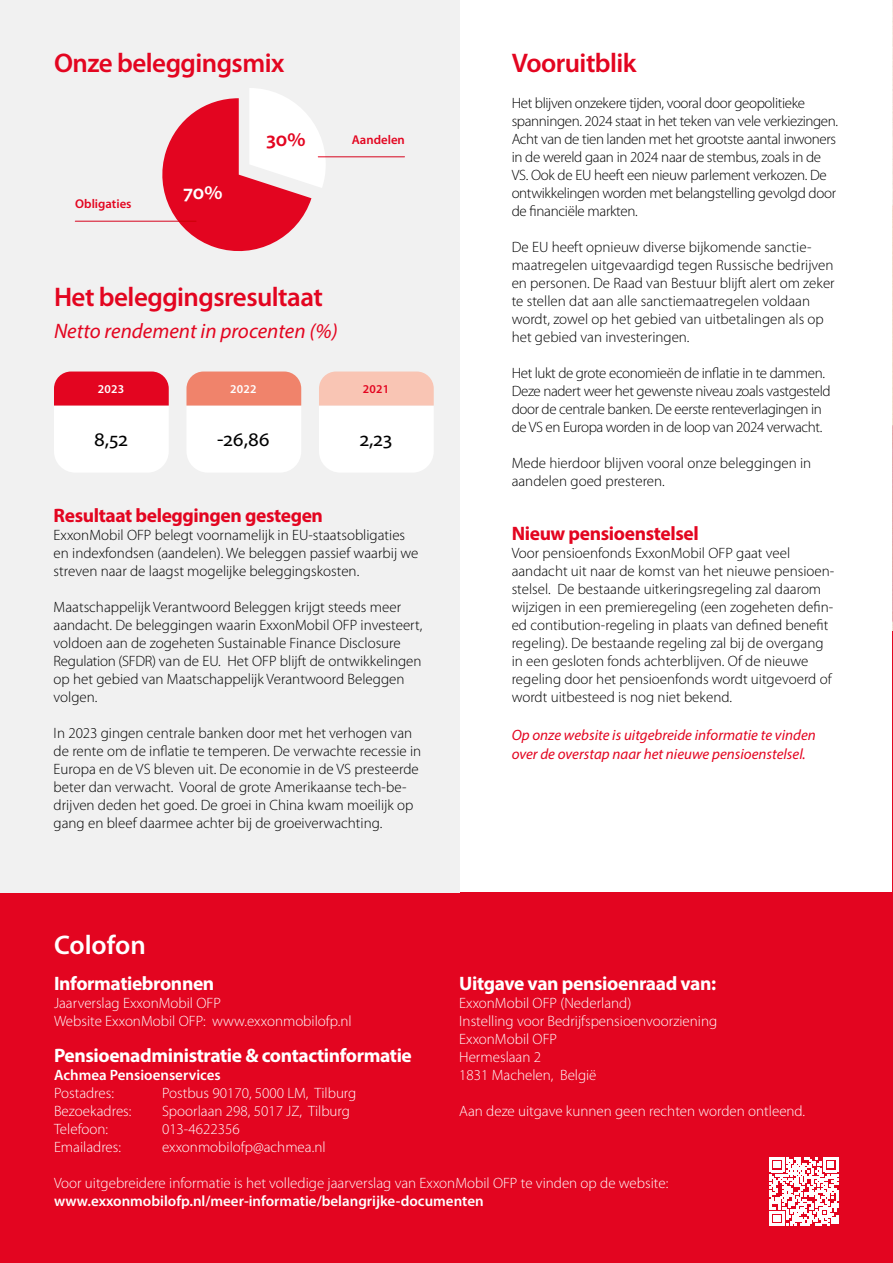
<style>
.page{position:relative;width:893px;height:1263px;background:#fff}
.page>*{position:absolute;margin:0;border:0;box-sizing:border-box;transform-origin:0 0}
.t1{font:600 27px "Myriad Pro";letter-spacing:-.02em;color:#e30520}
.t2{font:600 27px "Myriad Pro";color:#fff}
.t3{font:italic 21px "Myriad Pro";color:#e30520}
.t4{font:21px "Myriad Pro";color:#000}
.t5{font:600 21px "Myriad Pro";color:#fff}
.t6{font:600 21px "Myriad Pro";color:#e30520}
.t7{font:700 19.5px "Myriad Pro";letter-spacing:-.02em;color:#fff}
.t8{font:700 19.5px "Myriad Pro";letter-spacing:-.02em;color:#e30520}
.t9{font:300 15px/18px "Myriad Pro";color:#000}
.t10{font:300 15px/18px "Myriad Pro";letter-spacing:-.025em;color:#000}
.t11{font:300 15px/18px "Myriad Pro";color:#fff}
.t12{font:italic 15px/19.5px "Myriad Pro";color:#e30520}
.t13{font:600 15px "Myriad Pro";color:#fff}
.t14{font:600 12.75px "Myriad Pro";color:#e30520}
.t15{font:600 12px "Myriad Pro";color:#fff}
.t16{font:600 12px "Myriad Pro";color:#e30520}
</style>
<div class="page">
<img style="left:892px;top:0;width:1px;height:639px">
<div style="left:0;top:893px;width:893px;height:370px;background:#e30520"></div>
<div style="left:0;top:0;width:459px;height:893px;background:#f1f1f1"></div>
<svg style="left:153px;top:88px;width:173px;height:164px"></svg>
<hr style="left:75px;top:221px;width:121px;height:1px;background:#e30520">
<hr style="left:318px;top:156px;width:86px;height:1px;background:#e30520">
<svg style="left:770px;top:1157px;width:68px;height:69px"></svg>
<svg style="left:54px;top:371px;width:115px;height:101px"></svg>
<svg style="left:186px;top:371px;width:115px;height:101px"></svg>
<svg style="left:319px;top:371px;width:115px;height:101px"></svg>
<h1 class="t1" style="left:54px;top:48px;width:232px">Onze beleggingsmix</h1>
<p class="t14" style="left:75px;top:197px;width:58px">Obligaties</p>
<h2 class="t5" style="left:183px;top:180px;width:41px">70%</h2>
<h2 class="t6" style="left:266px;top:127px;width:41px">30%</h2>
<p class="t14" style="left:352px;top:133px;width:55px">Aandelen</p>
<h1 class="t1" style="left:54px;top:282px;width:270px">Het beleggingsresultaat</h1>
<h2 class="t3" style="left:54px;top:317px;width:285px">Netto rendement in procenten (%)</h2>
<p class="t15" style="left:98px;top:382px;width:28px">2023</p>
<p class="t15" style="left:230px;top:382px;width:28px">2022</p>
<p class="t16" style="left:363px;top:382px;width:28px">2021</p>
<h2 class="t4" style="left:94px;top:426px;width:35px">8,52</h2>
<h2 class="t4" style="left:217px;top:426px;width:54px">-26,86</h2>
<h2 class="t4" style="left:360px;top:426px;width:34px">2,23</h2>
<h3 class="t8" style="left:54px;top:503px;width:271px">Resultaat beleggingen gestegen</h3>
<p class="t9" style="left:54px;top:526px;width:366px">ExxonMobil OFP belegt voornamelijk in EU-staatsobligaties en indexfondsen (aandelen). We beleggen passief waarbij we streven naar de laagst mogelijke beleggingskosten.</p>
<p class="t9" style="left:54px;top:598px;width:370px">Maatschappelijk Verantwoord Beleggen krijgt steeds meer aandacht. De beleggingen waarin ExxonMobil OFP investeert, voldoen aan de zogeheten Sustainable Finance Disclosure Regulation (SFDR) van de EU. Het OFP blijft de ontwikkelingen op het gebied van Maatschappelijk Verantwoord Beleggen volgen.</p>
<p class="t9" style="left:54px;top:724px;width:369px">In 2023 gingen centrale banken door met het verhogen van de rente om de inflatie te temperen. De verwachte recessie in Europa en de VS bleven uit. De economie in de VS presteerde beter dan verwacht. Vooral de grote Amerikaanse tech-be&shy;drĳven deden het goed. De groei in China kwam moeilĳk op gang en bleef daarmee achter bĳ de groeiverwachting.</p>
<h1 class="t1" style="left:512px;top:48px;width:127px">Vooruitblik</h1>
<p class="t10" style="left:512px;top:94px;width:328px">Het blijven onzekere tijden, vooral door geopolitieke spanningen. 2024 staat in het teken van vele verkiezingen.<br>Acht van de tien landen met het grootste aantal inwoners in de wereld gaan in 2024 naar de stembus, zoals in de VS. Ook de EU heeft een nieuw parlement verkozen. De ontwikkelingen worden met belangstelling gevolgd door de financiële markten.</p>
<p class="t9" style="left:512px;top:238px;width:324px">De EU heeft opnieuw diverse bijkomende sanctie&shy;maatregelen uitgevaardigd tegen Russische bedrijven en personen. De Raad van Bestuur blijft alert om zeker te stellen dat aan alle sanctiemaatregelen voldaan wordt, zowel op het gebied van uitbetalingen als op het gebied van investeringen.</p>
<p class="t10" style="left:512px;top:364px;width:321px">Het lukt de grote economieën de inflatie in te dammen.<br>Deze nadert weer het gewenste niveau zoals vastgesteld door de centrale banken. De eerste renteverlagingen in de VS en Europa worden in de loop van 2024 verwacht.</p>
<p class="t9" style="left:512px;top:454px;width:301px">Mede hierdoor blijven vooral onze beleggingen in aandelen goed presteren.</p>
<h3 class="t8" style="left:512px;top:521px;width:189px">Nieuw pensioenstelsel</h3>
<p class="t9" style="left:512px;top:544px;width:324px">Voor pensioenfonds ExxonMobil OFP gaat veel aandacht uit naar de komst van het nieuwe pensioen&shy;stelsel. De bestaande uitkeringsregeling zal daarom wijzigen in een premieregeling (een zogeheten defin&shy;ed contibution-regeling in plaats van defined benefit regeling). De bestaande regeling zal bij de overgang in een gesloten fonds achterblijven. Of de nieuwe regeling door het pensioenfonds wordt uitgevoerd of wordt uitbesteed is nog niet bekend.</p>
<p class="t12" style="left:512px;top:724px;width:306px">Op onze website is uitgebreide informatie te vinden over de overstap naar het nieuwe pensioenstelsel.</p>
<h1 class="t2" style="left:54px;top:930px;width:93px">Colofon</h1>
<h3 class="t7" style="left:54px;top:971px;width:162px">Informatiebronnen</h3>
<p class="t11" style="left:54px;top:994px;width:299px">Jaarverslag ExxonMobil OFP<br>Website ExxonMobil OFP: www.exxonmobilofp.nl</p>
<h3 class="t7" style="left:54px;top:1043px;width:359px">Pensioenadministratie &amp; contactinformatie</h3>
<p class="t13" style="left:54px;top:1067px;width:168px">Achmea Pensioenservices</p>
<p class="t11" style="left:54px;top:1084px;width:62px">Postadres:</p>
<p class="t11" style="left:162px;top:1084px;width:196px">Postbus 90170, 5000 LM, Tilburg</p>
<p class="t11" style="left:54px;top:1102px;width:79px">Bezoekadres:</p>
<p class="t11" style="left:162px;top:1102px;width:190px">Spoorlaan 298, 5017 JZ, Tilburg</p>
<p class="t11" style="left:54px;top:1120px;width:56px">Telefoon:</p>
<p class="t11" style="left:162px;top:1120px;width:79px">013-4622356</p>
<p class="t11" style="left:54px;top:1138px;width:69px">Emailadres:</p>
<p class="t11" style="left:162px;top:1138px;width:165px">exxonmobilofp@achmea.nl</p>
<h3 class="t7" style="left:459px;top:971px;width:259px">Uitgave van pensioenraad van:</h3>
<p class="t11" style="left:459px;top:994px;width:259px">ExxonMobil OFP (Nederland)<br>Instelling voor Bedrijfspensioenvoorziening<br>ExxonMobil OFP<br>Hermeslaan 2<br>1831 Machelen, België</p>
<p class="t11" style="left:459px;top:1102px;width:347px">Aan deze uitgave kunnen geen rechten worden ontleend.</p>
<p class="t11" style="left:54px;top:1174px;width:616px">Voor uitgebreidere informatie is het volledige jaarverslag van ExxonMobil OFP te vinden op de website:</p>
<p class="t13" style="left:54px;top:1193px;width:431px">www.exxonmobilofp.nl/meer-informatie/belangrijke-documenten</p>
</div>
